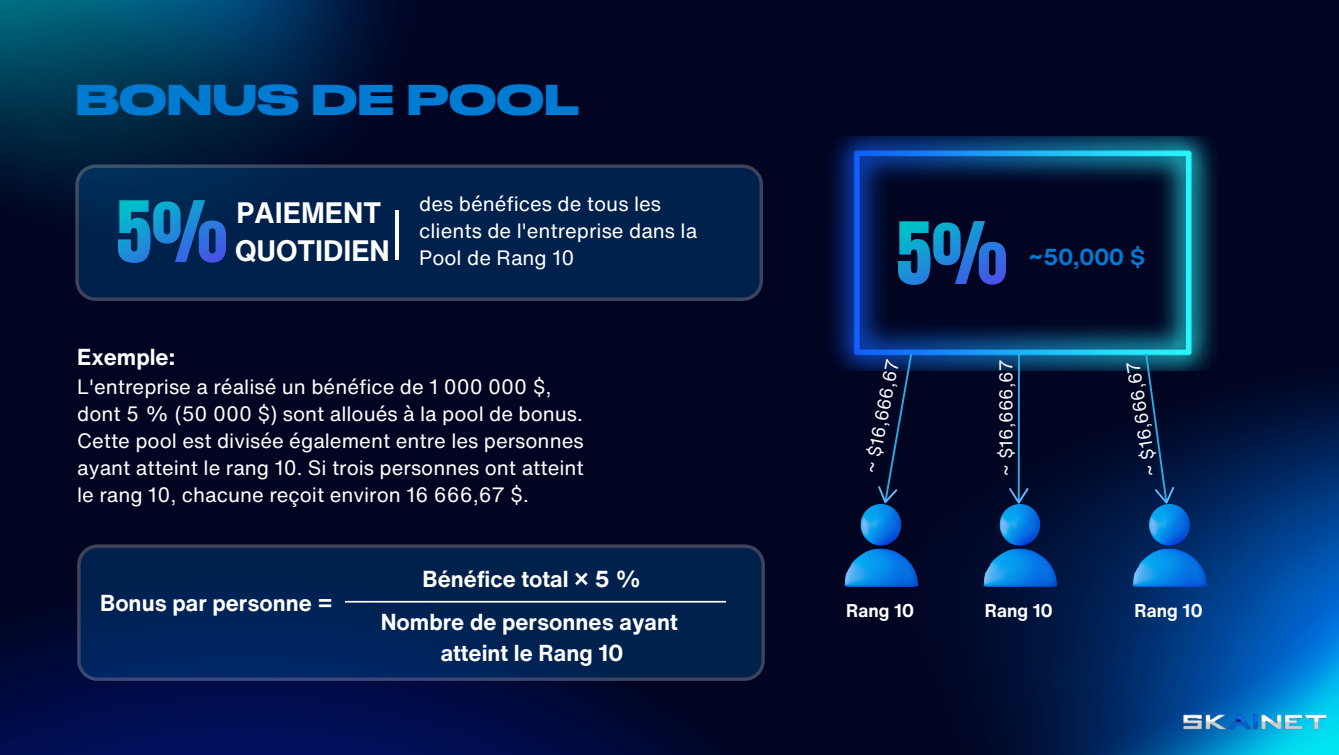
<style>
.page{position:relative;width:1339px;height:755px;background:#fff}
.page>*{position:absolute;margin:0;border:0;box-sizing:border-box;transform-origin:0 0}
.t1{font:300 52.2px "Helvetica Now Text";color:#fff}
.t2{font:700 40.5px "Druk Wide Cyr";color:#017ad2}
.t3{font:700 28.8px/38.7px "Helvetica Now Text";color:#fff}
.t4{font:700 22.5px/30.4px "Helvetica Now Text";color:#fff;text-align:center}
.t5{font:700 22.5px "Helvetica Now Text";color:#017ad2}
.t6{font:20.25px/27px "Helvetica Now Text";color:#fff}
.t7{font:18px "Helvetica Now Text";color:#fff}
.t8{font:700 18px "Helvetica Now Text";color:#fff}
</style>
<div class="page">
<div style="left:0;top:0;width:1338px;height:754px;background:#010522"></div>
<img style="left:0;top:0;width:390px;height:200px">
<img style="left:762px;top:136px;width:576px;height:618px">
<img style="left:0;top:269px;width:881px;height:485px">
<img style="left:1179px;top:701px;width:148px;height:34px">
<img style="left:955px;top:504px;width:288px;height:81px">
<img style="left:805px;top:504px;width:150px;height:81px">
<svg style="left:75px;top:164px;width:687px;height:137px;background:#04234e"></svg>
<img style="left:118px;top:200px;width:107px;height:62px">
<img style="left:826px;top:137px;width:395px;height:233px">
<svg style="left:875px;top:352px;width:38px;height:152px"></svg>
<svg style="left:1143px;top:352px;width:33px;height:152px"></svg>
<hr style="left:1017px;top:353px;width:2px;height:148px;background:#29abe2">
<svg style="left:1009px;top:487px;width:19px;height:16px"></svg>
<img style="left:898px;top:222px;width:107px;height:62px">
<svg style="left:77px;top:544px;width:687px;height:136px;background:#042453"></svg>
<hr style="left:345px;top:600px;width:381px;height:2px;background:#fff">
<p class="t2" style="left:75px;top:74px;width:505px">BONUS DE POOL</p>
<p class="t3" style="left:235px;top:192px;width:156px">PAIEMENT<br>QUOTIDIEN</p>
<p class="t1" style="left:390px;top:191px;width:15px">|</p>
<p class="t6" style="left:419px;top:190px;width:279px">des bénéfices de tous les clients de l'entreprise dans la<br>Pool de Rang 10</p>
<h5 class="t4" style="left:77px;top:341px;width:99px">Exemple:</h5>
<h5 class="t6" style="left:77px;top:372px;width:508px">L'entreprise a réalisé un bénéfice de 1 000 000 $, dont 5 % (50 000 $) sont alloués à la pool de bonus.<br>Cette pool est divisée également entre les personnes ayant atteint le rang 10. Si trois personnes ont atteint le rang 10, chacune reçoit environ 16 666,67 $.</h5>
<p class="t4" style="left:100px;top:587px;width:234px">Bonus par personne =</p>
<p class="t4" style="left:422px;top:563px;width:220px">Bénéfice total × 5 %</p>
<h2 class="t4" style="left:381px;top:606px;width:298px">Nombre de personnes ayant atteint le Rang 10</h2>
<h5 class="t5" style="left:1028px;top:240px;width:117px">~50,000 $</h5>
<p class="t7" style="left:857px;top:470px;width:117px;rotate:-79deg">~ $16,666,67</p>
<h4 class="t7" style="left:992px;top:475px;width:117px;rotate:-90deg">~ $16,666,67</h4>
<p class="t7" style="left:1137px;top:478px;width:117px;rotate:-99deg">~ $16 6, 66 6, 7</p>
<p class="t8" style="left:846px;top:597px;width:69px">Rang 10</p>
<p class="t8" style="left:1134px;top:597px;width:69px">Rang 10</p>
<p class="t8" style="left:984px;top:597px;width:69px">Rang 10</p>
</div>
